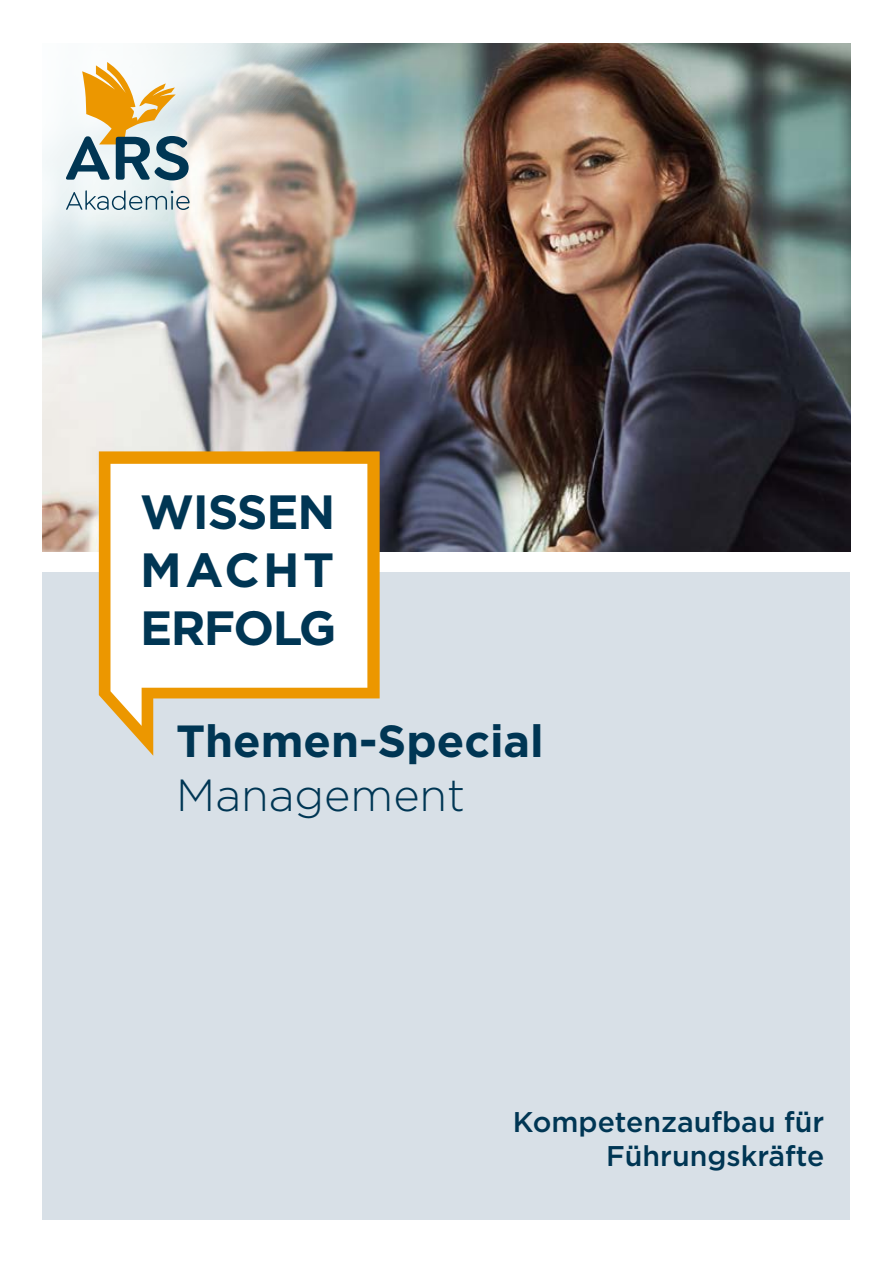
<style>
.page{position:relative;width:893px;height:1263px;background:#fff}
.page>*{position:absolute;margin:0;border:0;box-sizing:border-box;transform-origin:0 0}
.t1{font:700 48px/57.6px "Gotham";letter-spacing:-.025em;color:#003654;text-align:justify}
.t2{font:700 45px "Gotham";color:#003654}
.t3{font:300 45px "Gotham";color:#003654}
.t4{font:500 28.5px/34.2px "Gotham";color:#003654;text-align:right}
</style>
<div class="page">
<img style="left:43px;top:43px;width:807px;height:509px">
<div style="left:43px;top:572px;width:807px;height:648px;background:#d8e0e7"></div>
<svg style="left:99px;top:451px;width:281px;height:305px;fill:#fff"></svg>
<svg style="left:66px;top:190px;width:124px;height:20px"></svg>
<svg style="left:65px;top:62px;width:124px;height:118px"></svg>
<h1 class="t1" style="left:140px;top:483px;width:198px">WISSEN MACHT ERFOLG</h1>
<h2 class="t2" style="left:176px;top:711px;width:369px">Themen-Special</h2>
<h2 class="t3" style="left:176px;top:766px;width:290px">Management</h2>
<p class="t4" style="left:513px;top:1104px;width:313px">Kompetenzaufbau für<br>Führungskräfte</p>
</div>
